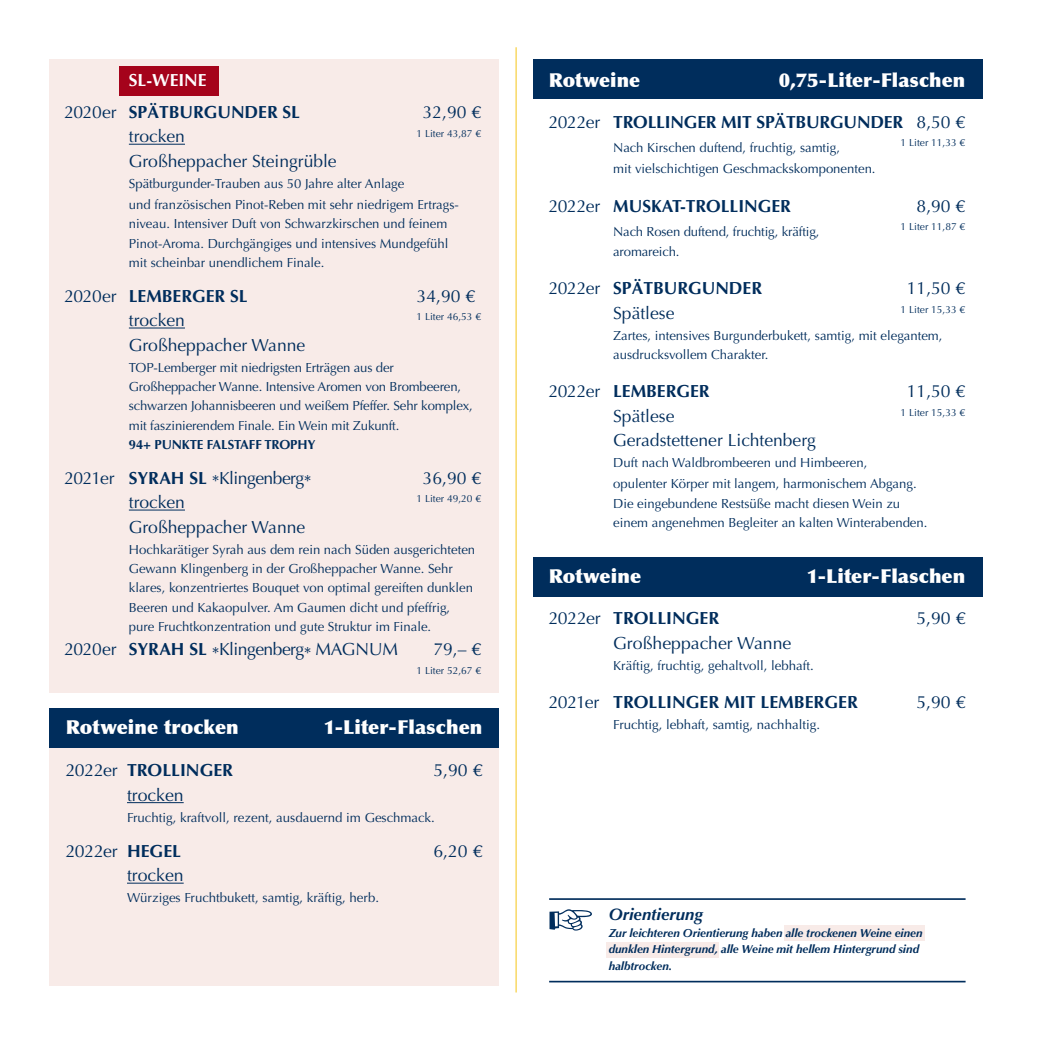
<style>
.page{position:relative;width:1042px;height:1042px;background:#fff}
.page>*{position:absolute;margin:0;border:0;box-sizing:border-box;transform-origin:0 0}
.t1{font:900 19.25px "Optima";letter-spacing:.005em;color:#fff}
.t2{font:17.5px "Optima";color:#002d5c}
.t3{font:700 17.5px/31.5px "Optima";color:#002d5c}
.t4{font:17.5px "Optima";letter-spacing:-.03em;color:#002d5c}
.t5{font:italic 700 16.62px "Optima";letter-spacing:-.005em;color:#002d5c}
.t6{font:13.12px/19.2px "Optima";color:#002d5c}
.t7{font:700 13.12px "Optima";letter-spacing:-.01em;color:#002d5c}
.t8{font:italic 700 11.72px/16.6px "Optima";color:#002d5c}
.t9{font:10.15px "Optima";color:#002d5c}
.s1{color:#fff}
.s2{font-weight:400}
.s3{font-weight:700}
</style>
<div class="page">
<hr style="left:516px;top:47px;width:1px;height:945px;background:#f5c618">
<div style="left:50px;top:60px;width:449px;height:633px;background:#f8ebe8"></div>
<div style="left:533px;top:60px;width:449px;height:39px;background:#002d5c"></div>
<div style="left:119px;top:66px;width:99px;height:30px;background:#a5031b"></div>
<hr style="left:129px;top:144px;width:56px;height:1px;background:#002d5c">
<hr style="left:129px;top:327px;width:56px;height:1px;background:#002d5c">
<hr style="left:129px;top:509px;width:56px;height:1px;background:#002d5c">
<div style="left:50px;top:741px;width:449px;height:244px;background:#f8ebe8"></div>
<div style="left:50px;top:708px;width:449px;height:40px;background:#002d5c"></div>
<hr style="left:127px;top:802px;width:57px;height:1px;background:#002d5c">
<hr style="left:127px;top:883px;width:57px;height:1px;background:#002d5c">
<div style="left:533px;top:557px;width:449px;height:40px;background:#002d5c"></div>
<div style="left:784px;top:925px;width:141px;height:16px;background:#f8ebe8"></div>
<div style="left:606px;top:942px;width:113px;height:16px;background:#f8ebe8"></div>
<svg style="left:549px;top:909px;width:43px;height:21px"></svg>
<hr style="left:549px;top:898px;width:416px;height:2px;background:#002d5c">
<hr style="left:549px;top:981px;width:416px;height:1px;background:#002d5c">
<h2 class="t3" style="left:64px;top:65px;width:237px;text-indent:64px"><span class="s1">SL-WEINE<br></span><span class="s2">2020er</span> SPÄTBURGUNDER SL</h2>
<h2 class="t2" style="left:423px;top:102px;width:60px">32,90 €</h2>
<h2 class="t2" style="left:129px;top:126px;width:58px">trocken</h2>
<p class="t9" style="left:416px;top:127px;width:66px">1 Liter 43,87 €</p>
<h2 class="t2" style="left:129px;top:151px;width:209px">Großheppacher Steingrüble</h2>
<p class="t6" style="left:129px;top:173px;width:331px;line-height:21px">Spätburgunder-Trauben aus 50 Jahre alter Anlage<br>und französischen Pinot-Reben mit sehr niedrigem Ertrags-</p>
<p class="t6" style="left:129px;top:214px;width:321px;text-align:justify">niveau. Intensiver Duft von Schwarzkirschen und feinem Pinot-Aroma. Durchgängiges und intensives Mundgefühl mit scheinbar unendlichem Finale.</p>
<h2 class="t3" style="left:64px;top:280px;width:185px"><span class="s2">2020er</span> LEMBERGER SL</h2>
<h2 class="t2" style="left:417px;top:286px;width:60px">34,90 €</h2>
<h2 class="t2" style="left:129px;top:310px;width:58px">trocken</h2>
<p class="t9" style="left:416px;top:311px;width:66px">1 Liter 46,53 €</p>
<h2 class="t2" style="left:129px;top:335px;width:178px">Großheppacher Wanne</h2>
<p class="t6" style="left:129px;top:358px;width:345px">TOP-Lemberger mit niedrigsten Erträgen aus der Großheppacher Wanne. Intensive Aromen von Brombeeren, schwarzen Johannisbeeren und weißem Pfeffer. Sehr komplex, mit faszinierendem Finale. Ein Wein mit Zukunft.</p>
<p class="t7" style="left:129px;top:437px;width:188px">94+ PUNKTE FALSTAFF TROPHY</p>
<h2 class="t4" style="left:64px;top:468px;width:249px">2021er <span class="s3">SYRAH SL</span> *Klingenberg*</h2>
<h2 class="t2" style="left:423px;top:468px;width:60px">36,90 €</h2>
<h2 class="t2" style="left:129px;top:492px;width:58px">trocken</h2>
<p class="t9" style="left:416px;top:493px;width:66px">1 Liter 49,20 €</p>
<h2 class="t2" style="left:129px;top:517px;width:178px">Großheppacher Wanne</h2>
<p class="t6" style="left:129px;top:540px;width:348px">Hochkarätiger Syrah aus dem rein nach Süden ausgerichteten Gewann Klingenberg in der Großheppacher Wanne. Sehr klares, konzentriertes Bouquet von optimal gereiften dunklen Beeren und Kakaopulver. Am Gaumen dicht und pfeffrig, pure Fruchtkonzentration und gute Struktur im Finale.</p>
<h2 class="t4" style="left:64px;top:639px;width:335px">2020er <span class="s3">SYRAH SL</span> *Klingenberg* MAGNUM</h2>
<h2 class="t2" style="left:433px;top:639px;width:49px">79,– €</h2>
<p class="t9" style="left:416px;top:665px;width:66px">1 Liter 52,67 €</p>
<h1 class="t1" style="left:66px;top:716px;width:175px">Rotweine trocken</h1>
<h1 class="t1" style="left:324px;top:716px;width:160px">1-Liter-Flaschen</h1>
<h2 class="t3" style="left:66px;top:755px;width:169px"><span class="s2">2022er</span> TROLLINGER</h2>
<h2 class="t2" style="left:433px;top:760px;width:51px">5,90 €</h2>
<h2 class="t2" style="left:127px;top:785px;width:58px">trocken</h2>
<p class="t6" style="left:127px;top:808px;width:309px">Fruchtig, kraftvoll, rezent, ausdauernd im Geschmack.</p>
<h2 class="t2" style="left:66px;top:841px;width:117px">2022er <span class="s3">HEGEL</span></h2>
<h2 class="t2" style="left:433px;top:841px;width:51px">6,20 €</h2>
<h2 class="t2" style="left:127px;top:865px;width:58px">trocken</h2>
<p class="t6" style="left:127px;top:888px;width:253px">Würziges Fruchtbukett, samtig, kräftig, herb.</p>
<h1 class="t1" style="left:549px;top:68px;width:93px">Rotweine</h1>
<h1 class="t1" style="left:779px;top:68px;width:188px">0,75-Liter-Flaschen</h1>
<h2 class="t3" style="left:549px;top:106px;width:418px"><span class="s2">2022er</span> TROLLINGER MIT SPÄTBURGUNDER <span class="s2">8,50 €</span></h2>
<p class="t6" style="left:613px;top:138px;width:228px">Nach Kirschen duftend, fruchtig, samtig,</p>
<p class="t9" style="left:900px;top:137px;width:66px">1 Liter 11,33 €</p>
<p class="t6" style="left:613px;top:159px;width:264px">mit vielschichtigen Geschmackskomponenten.</p>
<h2 class="t3" style="left:549px;top:190px;width:244px"><span class="s2">2022er</span> MUSKAT-TROLLINGER</h2>
<h2 class="t2" style="left:916px;top:196px;width:50px">8,90 €</h2>
<p class="t6" style="left:613px;top:222px;width:208px">Nach Rosen duftend, fruchtig, kräftig,</p>
<p class="t9" style="left:900px;top:221px;width:66px">1 Liter 11,87 €</p>
<p class="t6" style="left:613px;top:242px;width:68px">aromareich.</p>
<h2 class="t3" style="left:549px;top:272px;width:215px"><span class="s2">2022er</span> SPÄTBURGUNDER</h2>
<h2 class="t2" style="left:907px;top:278px;width:60px">11,50 €</h2>
<h2 class="t2" style="left:613px;top:302px;width:63px">Spätlese</h2>
<p class="t9" style="left:900px;top:303px;width:66px">1 Liter 15,33 €</p>
<p class="t6" style="left:613px;top:326px;width:331px">Zartes, intensives Burgunderbukett, samtig, mit elegantem, ausdrucksvollem Charakter.</p>
<h2 class="t3" style="left:549px;top:376px;width:162px"><span class="s2">2022er</span> LEMBERGER</h2>
<h2 class="t2" style="left:907px;top:381px;width:60px">11,50 €</h2>
<h2 class="t2" style="left:613px;top:406px;width:63px">Spätlese</h2>
<p class="t9" style="left:900px;top:407px;width:66px">1 Liter 15,33 €</p>
<h2 class="t2" style="left:613px;top:430px;width:204px">Geradstettener Lichtenberg</h2>
<p class="t6" style="left:613px;top:452px;width:305px;line-height:21px">Duft nach Waldbrombeeren und Himbeeren, opulenter Körper mit langem, harmonischem Abgang.</p>
<p class="t6" style="left:613px;top:494px;width:316px">Die eingebundene Restsüße macht diesen Wein zu einem angenehmen Begleiter an kalten Winterabenden.</p>
<h1 class="t1" style="left:549px;top:565px;width:94px">Rotweine</h1>
<h1 class="t1" style="left:806px;top:565px;width:160px">1-Liter-Flaschen</h1>
<h2 class="t3" style="left:549px;top:603px;width:172px"><span class="s2">2022er</span> TROLLINGER</h2>
<h2 class="t2" style="left:916px;top:608px;width:51px">5,90 €</h2>
<h2 class="t2" style="left:613px;top:633px;width:180px">Großheppacher Wanne</h2>
<p class="t6" style="left:613px;top:656px;width:202px">Kräftig, fruchtig, gehaltvoll, lebhaft.</p>
<h2 class="t3" style="left:549px;top:687px;width:311px"><span class="s2">2021er</span> TROLLINGER MIT LEMBERGER</h2>
<h2 class="t2" style="left:916px;top:692px;width:51px">5,90 €</h2>
<p class="t6" style="left:613px;top:715px;width:208px">Fruchtig, lebhaft, samtig, nachhaltig.</p>
<p class="t5" style="left:609px;top:904px;width:96px">Orientierung</p>
<p class="t8" style="left:609px;top:924px;width:315px">Zur leichteren Orientierung haben alle trockenen Weine einen dunklen Hintergrund, alle Weine mit hellem Hintergrund sind halbtrocken.</p>
</div>
